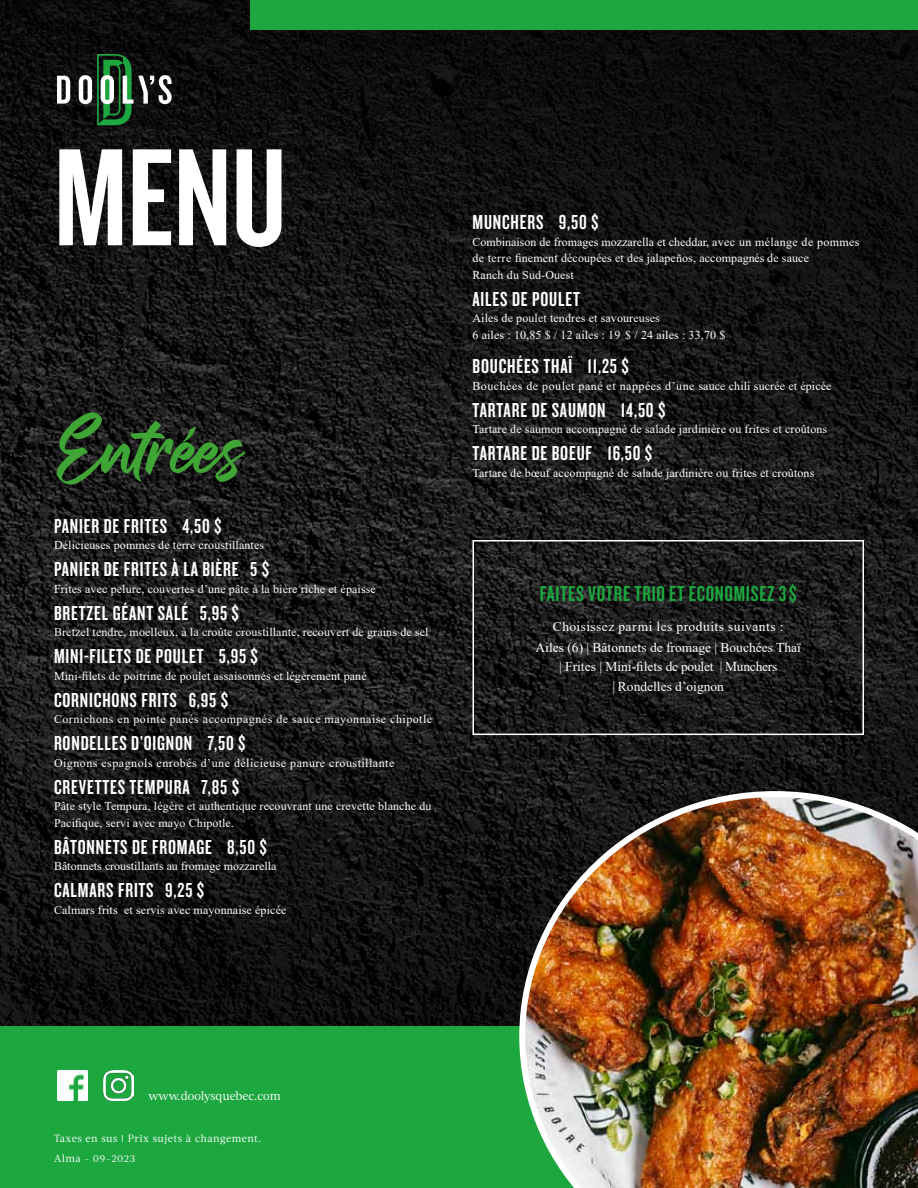
<style>
.page{position:relative;width:918px;height:1188px;background:#fff}
.page>*{position:absolute;margin:0;border:0;box-sizing:border-box;transform-origin:0 0}
.t1{font:144px "Knockout HTF48 Featherweight";color:#fff}
.t2{font:64.95px "Fallinlove";letter-spacing:.015em;color:#3fa535}
.t3{font:22.5px "Knockout HTF48 Featherweight";letter-spacing:.03em;color:#1ca73f}
.t4{font:21px "Knockout HTF48 Featherweight";letter-spacing:.04em;color:#fff}
.t5{font:13.5px/21px "Times New Roman";color:#fff;text-align:center}
.t6{font:12px/16.5px "Times New Roman";letter-spacing:.01em;color:#fff}
.t7{font:12px "Times New Roman";letter-spacing:.04em;color:#fff}
.t8{font:12px "Acta";letter-spacing:-.005em;color:#fff}
.t9{font:10.5px/19.4px "Acta";letter-spacing:.04em;color:#fff}
.s1{font-family:"Knockout 27 Junior Bantamwt"}
</style>
<div class="page">
<img style="left:0;top:0;width:918px;height:1026px">
<div style="left:0;top:1026px;width:918px;height:162px;background:#1ca73f"></div>
<img style="left:519px;top:791px;width:399px;height:397px">
<svg style="left:57px;top:76px;width:13px;height:28px"></svg>
<svg style="left:79px;top:54px;width:93px;height:71px;background:#354c3b"></svg>
<div style="left:250px;top:0;width:668px;height:29px;background:#1ca73f"></div>
<div style="left:472px;top:540px;width:392px;height:195px;border:2px solid #fff"></div>
<img style="left:58px;top:1070px;width:30px;height:30px">
<img style="left:104px;top:1070px;width:30px;height:30px">
<h1 class="t1" style="left:54px;top:125px;width:224px">MENU</h1>
<h2 class="t2" style="left:54px;top:413px;width:188px">Entrées</h2>
<h3 class="t4" style="left:54px;top:515px;width:169px">PANIER DE FRITES 4,50 $</h3>
<p class="t6" style="left:54px;top:536px;width:212px">Délicieuses pommes de terre croustillantes</p>
<h3 class="t4" style="left:54px;top:559px;width:217px">PANIER DE FRITES À LA BIÈRE 5 $</h3>
<p class="t6" style="left:54px;top:580px;width:323px">Frites avec pelure, couvertes d’une pâte à la bière riche et épaisse</p>
<h3 class="t4" style="left:54px;top:602px;width:187px">BRETZEL GÉANT SALÉ 5,95 $</h3>
<p class="t6" style="left:54px;top:623px;width:376px">Bretzel tendre, moelleux, à la croûte croustillante, recouvert de grains de sel</p>
<h3 class="t4" style="left:54px;top:646px;width:44px">MINI-FILETS</h3>
<h3 class="t4" style="left:136px;top:646px;width:55px">DE POULET</h3>
<h3 class="t4" style="left:219px;top:646px;width:41px">5,95 $</h3>
<p class="t6" style="left:54px;top:667px;width:314px">Mini-filets de poitrine de poulet assaisonnés et légèrement pané</p>
<h3 class="t4" style="left:54px;top:689px;width:176px">CORNICHONS FRITS 6,95 $</h3>
<p class="t7" style="left:54px;top:711px;width:380px">Cornichons en pointe panés accompagnés de sauce mayonnaise chipotle</p>
<h3 class="t4" style="left:54px;top:733px;width:27px">RONDELLES</h3>
<h3 class="t4" style="left:131px;top:733px;width:116px">D’OIGNON 7,50 $</h3>
<p class="t7" style="left:54px;top:754px;width:342px">Oignons espagnols enrobés d’une délicieuse panure croustillante</p>
<h3 class="t4" style="left:54px;top:776px;width:187px">CREVETTES TEMPURA 7,85 $</h3>
<p class="t6" style="left:54px;top:797px;width:379px">Pâte style Tempura, légère et authentique recouvrant une crevette blanche du<br>Pacifique, servi avec mayo Chipotle.</p>
<h3 class="t4" style="left:54px;top:836px;width:42px">BÂTONNETS</h3>
<h3 class="t4" style="left:132px;top:836px;width:136px">DE FROMAGE 8,50 $</h3>
<p class="t6" style="left:54px;top:857px;width:224px">Bâtonnets croustillants au fromage mozzarella</p>
<h3 class="t4" style="left:54px;top:880px;width:152px">CALMARS FRITS 9,25 $</h3>
<p class="t6" style="left:54px;top:901px;width:234px">Calmars frits et servis avec mayonnaise épicée</p>
<h3 class="t4" style="left:472px;top:212px;width:128px">MUNCHERS 9,50 $</h3>
<p class="t6" style="left:472px;top:233px;width:389px">Combinaison de fromages mozzarella et cheddar, avec un mélange de pommes de terre finement découpées et des jalapeños, accompagnés de sauce<br>Ranch du Sud-Ouest</p>
<h3 class="t4" style="left:472px;top:288px;width:94px">AILES DE POULET</h3>
<p class="t6" style="left:472px;top:309px;width:254px;line-height:17.2px">Ailes de poulet tendres et savoureuses<br>6 ailes : 10,85 $ / 12 ailes : 19 $ / 24 ailes : 33,70 $</p>
<h3 class="t4" style="left:472px;top:356px;width:158px">BOUCHÉES THAÏ 11,25 $</h3>
<p class="t7" style="left:472px;top:377px;width:361px">Bouchées de poulet pané et nappées d’une sauce chili sucrée et épicée</p>
<h3 class="t4" style="left:472px;top:399px;width:195px">TARTARE DE SAUMON 14,50 $</h3>
<p class="t6" style="left:472px;top:421px;width:356px">Tartare de saumon accompagné de salade jardinière ou frites et croûtons</p>
<h3 class="t4" style="left:472px;top:443px;width:181px">TARTARE DE BOEUF 16,50 $</h3>
<p class="t6" style="left:472px;top:464px;width:343px">Tartare de bœuf accompagné de salade jardinière ou frites et croûtons</p>
<h3 class="t3" style="left:540px;top:582px;width:258px">FAITES VOTRE TRIO ET ÉCONOMISEZ 3 $</h3>
<p class="t5" style="left:536px;top:615px;width:267px">Choisissez parmi les produits suivants :<br>Ailes (6) | Bâtonnets de fromage | Bouchées Thaï</p>
<p class="t5" style="left:559px;top:657px;width:220px;line-height:19.5px">| Frites | Mini-filets de poulet | Munchers | Rondelles d’oignon</p>
<p class="t8" style="left:149px;top:1089px;width:134px">www.doolysquebec.com</p>
<p class="t9" style="left:54px;top:1129px;width:209px">Taxes en sus <span class="s1">I</span> Prix sujets à changement.<br>Alma - 09-2023</p>
</div>
